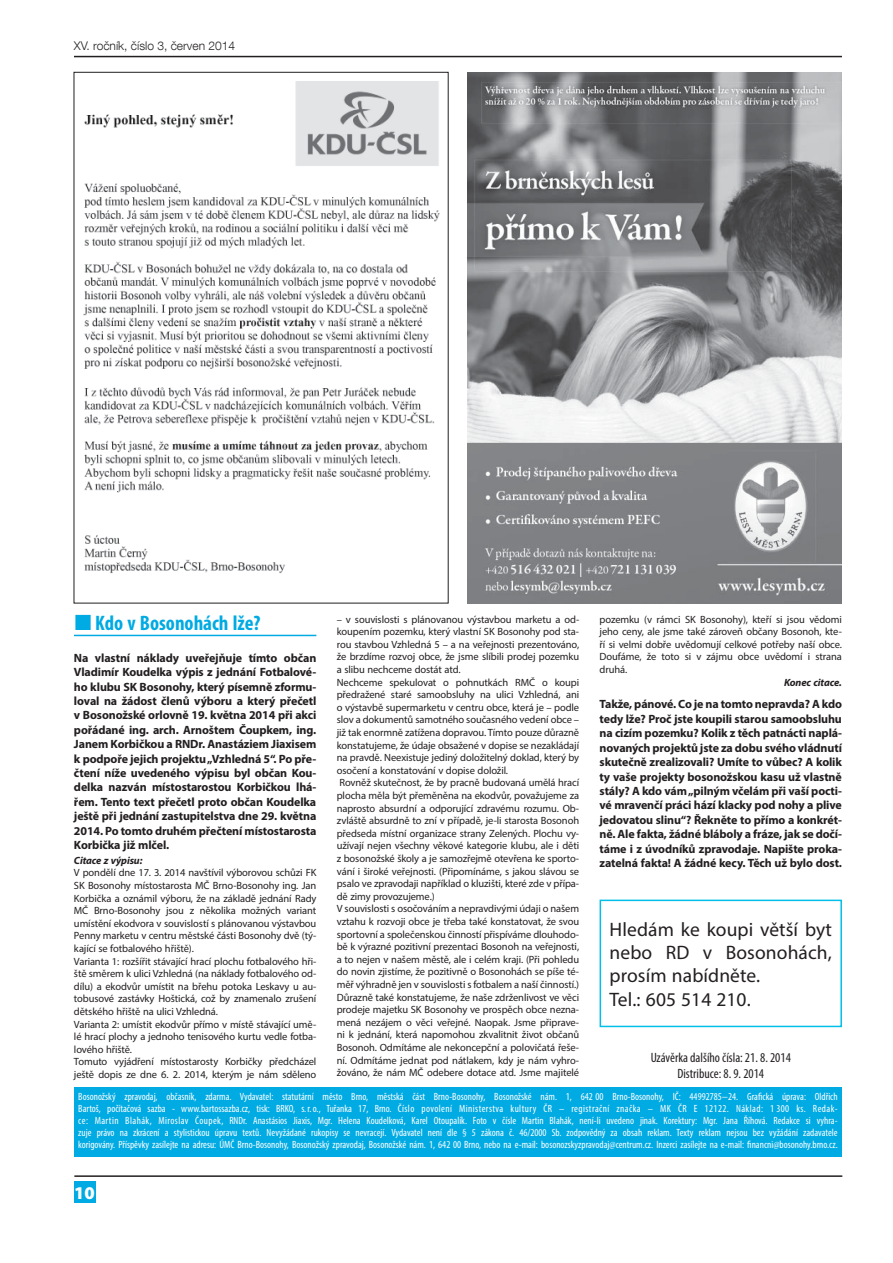
<style>
.page{position:relative;width:893px;height:1263px;background:#fff}
.page>*{position:absolute;margin:0;border:0;box-sizing:border-box;transform-origin:0 0}
.t1{font:700 condensed 21px "Myriad Pro";color:#00aae3}
.t2{font:19.5px/23.4px "Myriad Pro";letter-spacing:.005em;color:#231f20}
.t3{font:900 18px "Myriad Pro";color:#fff}
.t4{font:condensed 13.5px/16.2px "Myriad Pro";color:#231f20;text-align:center}
.t5{font:700 12px/14.4px "Myriad Pro";letter-spacing:-.01em;color:#231f20;text-align:justify}
.t6{font:300 12px "Helvetica Neue LT Com";color:#231f20}
.t7{font:10.5px/12.6px "Myriad Pro";letter-spacing:-.01em;color:#231f20}
.t8{font:condensed 10.5px/12px "Myriad Pro";color:#fff;text-align:justify}
.t9{font:italic 700 10.5px "Myriad Pro";letter-spacing:-.01em;color:#231f20}
</style>
<div class="page">
<hr style="left:74px;top:56px;width:768px;height:1px;background:#231f20">
<hr style="left:74px;top:1175px;width:768px;height:2px;background:#231f20">
<div style="left:74px;top:1181px;width:21px;height:21px;background:#00aae3"></div>
<div style="left:74px;top:1087px;width:768px;height:70px;background:#00aae3"></div>
<img style="left:83px;top:82px;width:356px;height:492px">
<img style="left:468px;top:72px;width:374px;height:532px">
<hr style="left:74px;top:635px;width:242px;height:1px;background:#00aae3">
<div style="left:600px;top:900px;width:242px;height:127px;border:2px solid #00c0ea"></div>
<p class="t6" style="left:74px;top:42px;width:163px">XV. ročník, číslo 3, červen 2014</p>
<h1 class="t1" style="left:95px;top:615px;width:167px">Kdo v Bosonohách lže?</h1>
<p class="t5" style="left:74px;top:652px;width:244px">Na vlastní náklady uveřejňuje tímto občan Vladimír Koudelka výpis z jednání Fotbalové&shy;ho klubu SK Bosonohy, který písemně zformu&shy;loval na žádost členů výboru a který přečetl v Bosonožské orlovně 19. května 2014 při akci pořádané ing. arch. Arnoštem Čoupkem, ing.<br>Janem Korbičkou a RNDr. Anastáziem Jiaxisem k podpoře jejich projektu „Vzhledná 5“. Po pře&shy;čtení níže uvedeného výpisu byl občan Kou&shy;delka nazván místostarostou Korbičkou lhá&shy;řem. Tento text přečetl proto občan Koudelka ještě při jednání zastupitelstva dne 29. května 2014. Po tomto druhém přečtení místostarosta Korbička již mlčel.</p>
<p class="t9" style="left:74px;top:856px;width:70px">Citace z výpisu:</p>
<p class="t7" style="left:74px;top:868px;width:244px">V pondělí dne 17. 3. 2014 navštívil výborovou schůzi FK SK Bosonohy místostarosta MČ Brno-Bosonohy ing. Jan Korbička a oznámil výboru, že na základě jednání Rady MČ Brno-Bosonohy jsou z několika možných variant umístění ekodvora v souvislostí s plánovanou výstavbou Penny marketu v centru městské části Bosonohy dvě (tý&shy;kající se fotbalového hřiště).<br>Varianta 1: rozšířit stávající hrací plochu fotbalového hři&shy;ště směrem k ulici Vzhledná (na náklady fotbalového od&shy;dílu) a ekodvůr umístit na břehu potoka Leskavy u au&shy;tobusové zastávky Hoštická, což by znamenalo zrušení dětského hřiště na ulici Vzhledná.<br>Varianta 2: umístit ekodvůr přímo v místě stávající umě&shy;lé hrací plochy a jednoho tenisového kurtu vedle fotba&shy;lového hřiště.<br>Tomuto vyjádření místostarosty Korbičky předcházel ještě dopis ze dne 6. 2. 2014, kterým je nám sděleno</p>
<p class="t7" style="left:337px;top:614px;width:244px">– v souvislosti s plánovanou výstavbou marketu a od&shy;koupením pozemku, který vlastní SK Bosonohy pod sta&shy;rou stavbou Vzhledná 5 – a na veřejnosti prezentováno, že brzdíme rozvoj obce, že jsme slíbili prodej pozemku a slibu nechceme dostát atd.<br>Nechceme spekulovat o pohnutkách RMČ o koupi předražené staré samoobsluhy na ulici Vzhledná, ani o výstavbě supermarketu v centru obce, která je – podle slov a dokumentů samotného současného vedení obce – již tak enormně zatížena dopravou. Tímto pouze důrazně konstatujeme, že údaje obsažené v dopise se nezakládají na pravdě. Neexistuje jediný doložitelný doklad, který by osočení a konstatování v dopise doložil.<br>Rovněž skutečnost, že by pracně budovaná umělá hrací plocha měla být přeměněna na ekodvůr, považujeme za naprosto absurdní a odporující zdravému rozumu. Ob&shy;zvláště absurdně to zní v případě, je-li starosta Bosonoh předseda místní organizace strany Zelených. Plochu vy&shy;užívají nejen všechny věkové kategorie klubu, ale i děti z bosonožské školy a je samozřejmě otevřena ke sporto&shy;vání i široké veřejnosti. (Připomínáme, s jakou slávou se psalo ve zpravodaji například o kluzišti, které zde v přípa&shy;dě zimy provozujeme.)<br>V souvislosti s osočováním a nepravdivými údaji o našem vztahu k rozvoji obce je třeba také konstatovat, že svou sportovní a společenskou činností přispíváme dlouhodo&shy;bě k výrazné pozitivní prezentaci Bosonoh na veřejnosti, a to nejen v našem městě, ale i celém kraji. (Při pohledu do novin zjistíme, že pozitivně o Bosonohách se píše té&shy;měř výhradně jen v souvislosti s fotbalem a naší činností.)<br>Důrazně také konstatujeme, že naše zdrženlivost ve věci prodeje majetku SK Bosonohy ve prospěch obce nezna&shy;mená nezájem o věci veřejné. Naopak. Jsme připrave&shy;ni k jednání, která napomohou zkvalitnit život občanů Bosonoh. Odmítáme ale nekoncepční a polovičatá řeše&shy;ní. Odmítáme jednat pod nátlakem, kdy je nám vyhro&shy;žováno, že nám MČ odebere dotace atd. Jsme majitelé</p>
<p class="t7" style="left:600px;top:614px;width:244px;text-align:justify">pozemku (v rámci SK Bosonohy), kteří si jsou vědomi jeho ceny, ale jsme také zároveň občany Bosonoh, kte&shy;ří si velmi dobře uvědomují celkové potřeby naší obce.<br>Doufáme, že toto si v zájmu obce uvědomí i strana druhá.</p>
<p class="t9" style="left:784px;top:678px;width:59px">Konec citace.</p>
<p class="t5" style="left:600px;top:698px;width:244px">Takže, pánové. Co je na tomto nepravda? A kdo tedy lže? Proč jste koupili starou samoobsluhu na cizím pozemku? Kolik z těch patnácti naplá&shy;novaných projektů jste za dobu svého vládnutí skutečně zrealizovali? Umíte to vůbec? A kolik ty vaše projekty bosonožskou kasu už vlastně stály? A kdo vám „pilným včelám při vaší pocti&shy;vé mravenčí práci hází klacky pod nohy a plive jedovatou slinu“? Řekněte to přímo a konkrét&shy;ně. Ale fakta, žádné bláboly a fráze, jak se dočí&shy;táme i z úvodníků zpravodaje. Napište proka&shy;zatelná fakta! A žádné kecy. Těch už bylo dost.</p>
<h2 class="t2" style="left:610px;top:919px;width:224px">Hledám ke koupi větší byt nebo RD v Bosonohách, prosím nabídněte.<br>Tel.: 605 514 210.</h2>
<p class="t4" style="left:651px;top:1051px;width:142px">Uzávěrka dalšího čísla: 21. 8. 2014<br>Distribuce: 8. 9. 2014</p>
<p class="t8" style="left:78px;top:1091px;width:761px">Bosonožský zpravodaj, občasník, zdarma. Vydavatel: statutární město Brno, městská část Brno-Bosonohy, Bosonožské nám. 1, 642 00 Brno-Bosonohy, IČ: 44992785−24. Grafická úprava: Oldřich Bartoš, počíta čová sazba - www.bartossazba.cz, tisk: BRKO, s. r. o., Tuřanka 17, Brno. Číslo povolení Ministerstva kultury ČR – registrační značka – MK ČR E 12122. Náklad: 1 300 ks. Redak&shy;ce: Martin Blahák, Miroslav Čoupek, RNDr. Anastásios Jiaxis, Mgr. Helena Koudelková, Karel Otoupalík. Foto v čísle Martin Blahák, není-li uvedeno jinak. Korektury: Mgr. Jana Říhová. Redakce si vyhra&shy;zuje právo na zkrácení a stylistickou úpravu textů. Nevyžádané rukopisy se nevracejí. Vydavatel není dle § 5 zákona č. 46/2000 Sb. zodpovědný za obsah reklam. Texty reklam nejsou bez vyžádání zadavatele korigovány. Příspěvky zasílejte na adresu: ÚMČ Brno-Bosonohy, Bosonožský zpravodaj, Bosonožské nám. 1, 642 00 Brno, nebo na e-mail: bosonozskyzpravodaj@centrum.cz. Inzerci zasílejte na e-mail: financni@bosonohy.brno.cz.</p>
<h3 class="t3" style="left:74px;top:1186px;width:22px">10</h3>
</div>
